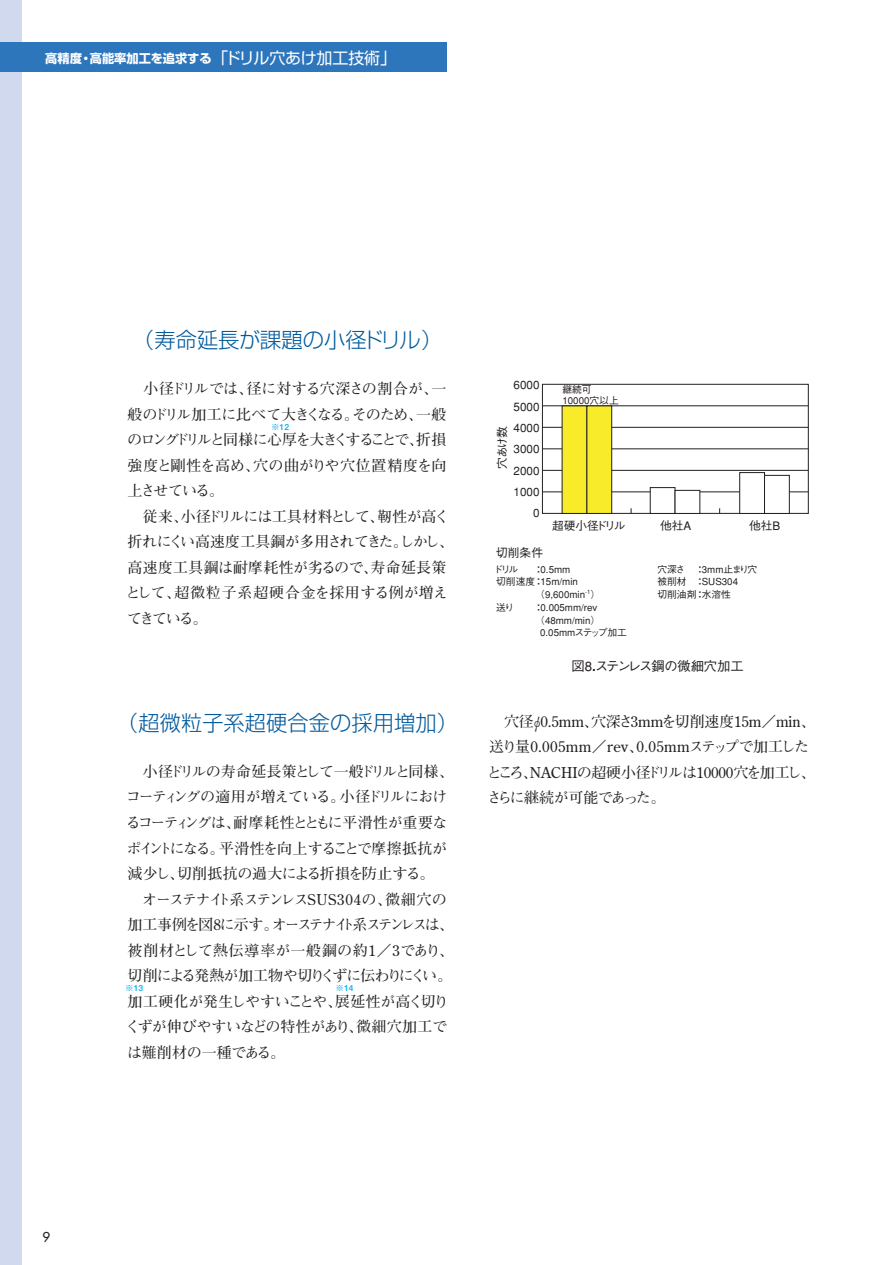
<style>
.page{position:relative;width:896px;height:1265px;background:#fff}
.page>*{position:absolute;margin:0;border:0;box-sizing:border-box;transform-origin:0 0}
.t1{font:300 21.3px "Shin Go";color:#015a9d}
.t2{font:700 14.85px/25.5px "Futo Min A101";letter-spacing:-.03em;color:#231f20}
.t3{font:700 14.85px/25.5px "Futo Min A101";letter-spacing:-.07em;color:#231f20}
.t4{font:700 14.85px/25.5px "Futo Min A101";letter-spacing:-.005em;color:#231f20}
.t5{font:13.35px "Gothic BBB Medium 83 pv RKSJ H";letter-spacing:-.025em;color:#231f20}
.t6{font:13.35px "Futura";color:#231f20}
.t7{font:700 12.15px "Shin Go";color:#fff}
.t8{font:11.7px/21.3px "Gothic BBB Medium 83 pv RKSJ H";color:#231f20;text-align:right}
.t9{font:11.7px "Gothic BBB Medium 83 pv RKSJ H";letter-spacing:-.095em;color:#231f20}
.t10{font:9.75px/12.8px "Gothic BBB Medium 83 pv RKSJ H";color:#231f20}
.t11{font:9.75px "Gothic BBB Medium 83 pv RKSJ H";letter-spacing:-.025em;color:#231f20}
.t12{font:700 8.55px "Futo Go B101";color:#00aeef}
.s1{font-weight:400;font-size:15.9px}
</style>
<div class="page">
<div style="left:0;top:0;width:21px;height:1264px;background:#d1d9ee"></div>
<div style="left:0;top:43px;width:446px;height:29px;background:#2e76bc"></div>
<div style="left:542px;top:384px;width:266px;height:130px;border:1px solid #231f20"></div>
<hr style="left:542px;top:405px;width:266px;height:1px;background:#231f20">
<hr style="left:542px;top:427px;width:266px;height:1px;background:#231f20">
<hr style="left:542px;top:448px;width:266px;height:1px;background:#231f20">
<hr style="left:542px;top:470px;width:266px;height:1px;background:#231f20">
<hr style="left:542px;top:491px;width:266px;height:1px;background:#231f20">
<div style="left:562px;top:406px;width:25px;height:107px;background:#f8eb2a"></div>
<div style="left:586px;top:406px;width:26px;height:107px;background:#f8eb2a;border:1px solid #231f20"></div>
<div style="left:650px;top:487px;width:25px;height:26px;background:#fff;border:1px solid #231f20"></div>
<div style="left:674px;top:490px;width:26px;height:23px;background:#fff"></div>
<div style="left:739px;top:472px;width:25px;height:41px;background:#fff;border:1px solid #231f20"></div>
<div style="left:764px;top:475px;width:25px;height:38px;background:#fff;border:1px solid #231f20"></div>
<p class="t7" style="left:45px;top:50px;width:353px">高精度・高能率加工を追求する<span class="s1">「ドリル穴あけ加工技術」</span></p>
<p class="t6" style="left:43px;top:1228px;width:9px">9</p>
<h1 class="t1" style="left:133px;top:326px;width:311px">（寿命延長が課題の小径ドリル）</h1>
<p class="t2" style="left:127px;top:376px;width:320px;text-align:justify;text-indent:16px">小径ドリルでは、径に対する穴深さの割合が、一般のドリル加工に比べて大きくなる。そのため、一般のロングドリルと同様に心厚を大きくすることで、折損強度と剛性を高め、穴の曲がりや穴位置精度を向上させている。</p>
<p class="t2" style="left:126px;top:504px;width:329px;text-indent:17px">従来、小径ドリルには工具材料として、靭性が高く折れにくい高速度工具鋼が多用されてきた。しかし、高速度工具鋼は耐摩耗性が劣るので、寿命延長策として、超微粒子系超硬合金を採用する例が増えてきている。</p>
<p class="t12" style="left:271px;top:422px;width:19px">※12</p>
<h1 class="t1" style="left:117px;top:708px;width:343px">（超微粒子系超硬合金の採用増加）</h1>
<p class="t3" style="left:126px;top:759px;width:329px;text-indent:17px">小径ドリルの寿命延長策として一般ドリルと同様、コーティングの適用が増えている。小径ドリルにおけるコーティングは、耐摩耗性とともに平滑性が重要なポイントになる。平滑性を向上することで摩擦抵抗が減少し、切削抵抗の過大による折損を防止する。</p>
<p class="t2" style="left:125px;top:886px;width:329px;text-indent:17px">オーステナイト系ステンレスSUS304の、微細穴の加工事例を図8に示す。オーステナイト系ステンレスは、被削材として熱伝導率が一般鋼の約1／3であり、切削による発熱が加工物や切りくずに伝わりにくい。加工硬化が発生しやすいことや、展延性が高く切りくずが伸びやすいなどの特性があり、微細穴加工では難削材の一種である。</p>
<p class="t12" style="left:125px;top:983px;width:19px">※13</p>
<p class="t12" style="left:335px;top:983px;width:19px">※14</p>
<p class="t8" style="left:513px;top:375px;width:28px">6000<br>5000<br>4000<br>3000<br>2000<br>1000<br>0</p>
<p class="t8" style="left:492px;top:469px;width:45px;rotate:-90deg">穴あけ数</p>
<p class="t10" style="left:562px;top:385px;width:58px;line-height:10.5px">継続可<br>10000穴以上</p>
<p class="t9" style="left:552px;top:519px;width:75px">超硬小径ドリル</p>
<p class="t8" style="left:496px;top:542px;width:48px">切削条件</p>
<p class="t10" style="left:493px;top:563px;width:26px">ドリル</p>
<p class="t10" style="left:534px;top:563px;width:38px">：0.5mm</p>
<p class="t10" style="left:496px;top:576px;width:83px">切削速度：15m/min</p>
<p class="t10" style="left:535px;top:588px;width:66px">（9,600min<sup>-1</sup>）</p>
<p class="t10" style="left:496px;top:601px;width:20px">送り</p>
<p class="t10" style="left:534px;top:601px;width:65px">：0.005mm/rev</p>
<p class="t10" style="left:535px;top:614px;width:67px">（48mm/min）</p>
<p class="t11" style="left:540px;top:627px;width:88px">0.05mmステップ加工</p>
<p class="t8" style="left:660px;top:515px;width:33px">他社A</p>
<p class="t8" style="left:749px;top:515px;width:33px">他社B</p>
<p class="t10" style="left:657px;top:563px;width:101px">穴深さ ：3mm止まり穴被削材 ：SUS304<br>切削油剤：水溶性</p>
<p class="t5" style="left:571px;top:658px;width:174px">図8．ステンレス鋼の微細穴加工</p>
<p class="t4" style="left:487px;top:708px;width:330px;text-indent:17px">穴径φ0.5mm、穴深さ3mmを切削速度15m／min、送り量0.005mm／rev、0.05mmステップで加工したところ、NACHIの超硬小径ドリルは10000穴を加工し、さらに継続が可能であった。</p>
</div>
